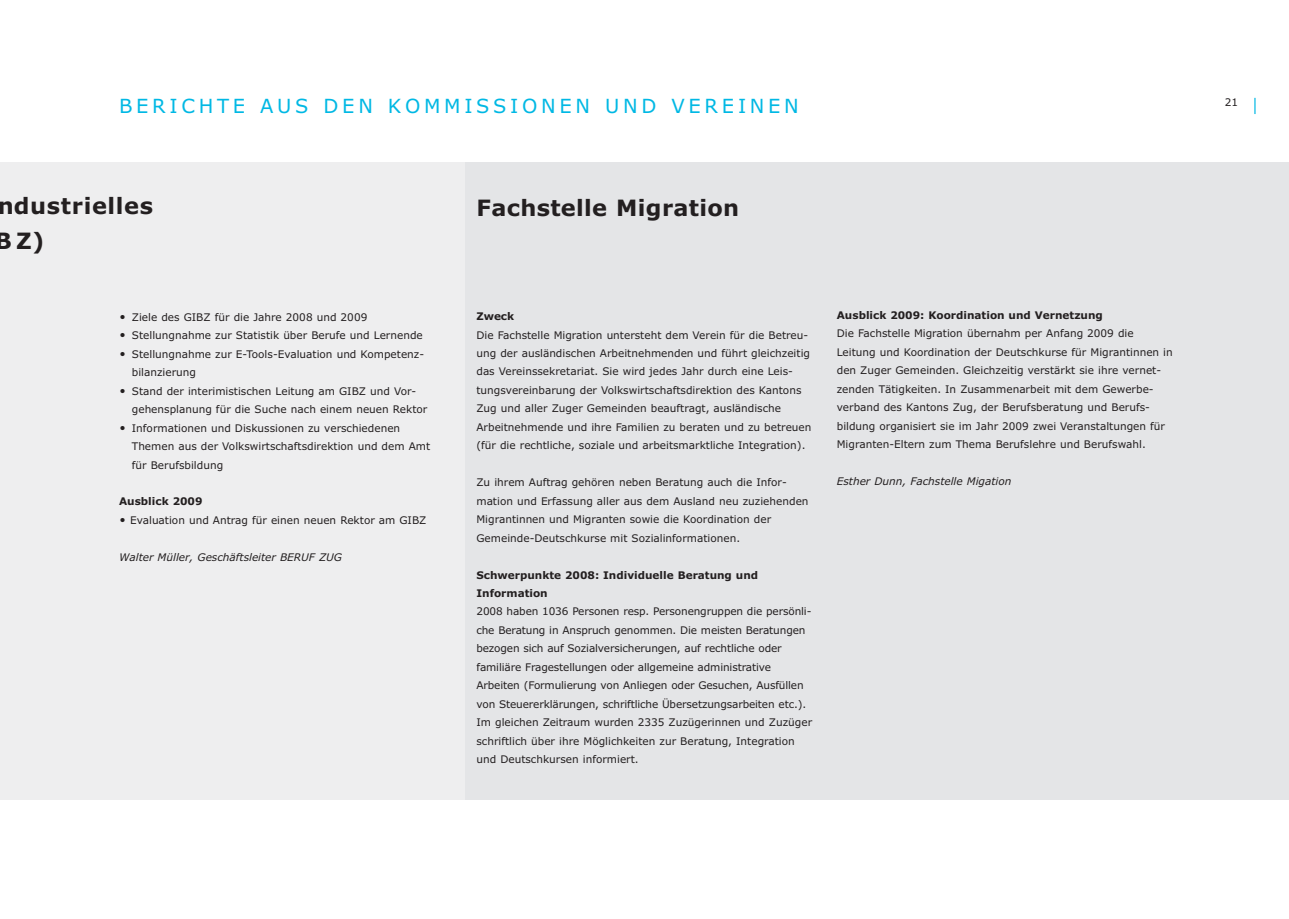
<style>
.page{position:relative;width:1289px;height:919px;background:#fff}
.page>*{position:absolute;margin:0;border:0;box-sizing:border-box;transform-origin:0 0}
.t1{font:700 22.5px/34.5px "Verdana";letter-spacing:.015em;color:#231f20}
.t2{font:19.5px "Verdana";letter-spacing:.19em;color:#00b8e4}
.t3{font:10.5px/18.5px "Verdana";color:#231f20}
.t4{font:700 10.5px/18.5px "Verdana";color:#231f20}
.t5{font:italic 10.5px "Verdana";color:#231f20}
</style>
<div class="page">
<div style="left:455px;top:163px;width:833px;height:636px;background:#e4e5e7"></div>
<div style="left:0;top:163px;width:464px;height:636px;background:#eeeeef"></div>
<svg style="left:1254px;top:98px;width:1px;height:16px"></svg>
<h2 class="t2" style="left:119px;top:95px;width:681px">BERICHTE AUS DEN KOMMISSIONEN UND VEREINEN</h2>
<h1 class="t1" style="left:-6px;top:189px;width:160px">ndustrielles<br>BZ)</h1>
<p class="t3" style="left:132px;top:308px;width:300px">Ziele des GIBZ für die Jahre 2008 und 2009<br>Stellungnahme zur Statistik über Berufe und Lernende Stellungnahme zur E-Tools-Evaluation und Kompetenz&shy;bilanzierung<br>Stand der interimistischen Leitung am GIBZ und Vor&shy;gehensplanung für die Suche nach einem neuen Rektor Informationen und Diskussionen zu verschiedenen Themen aus der Volkswirtschaftsdirektion und dem Amt für Berufsbildung</p>
<p class="t4" style="left:119px;top:492px;width:85px">Ausblick 2009</p>
<p class="t3" style="left:130px;top:511px;width:298px">Evaluation und Antrag für einen neuen Rektor am GIBZ</p>
<p class="t5" style="left:119px;top:551px;width:224px">Walter Müller, Geschäftsleiter BERUF ZUG</p>
<h1 class="t1" style="left:476px;top:191px;width:264px">Fachstelle Migration</h1>
<p class="t4" style="left:476px;top:307px;width:39px">Zweck</p>
<p class="t3" style="left:476px;top:325px;width:336px">Die Fachstelle Migration untersteht dem Verein für die Betreu&shy;ung der ausländischen Arbeitnehmenden und führt gleichzeitig das Vereinssekretariat. Sie wird jedes Jahr durch eine Leis&shy;tungsvereinbarung der Volkswirtschaftsdirektion des Kantons Zug und aller Zuger Gemeinden beauftragt, ausländische Arbeitnehmende und ihre Familien zu beraten und zu betreuen (für die rechtliche, soziale und arbeitsmarktliche Integration).</p>
<p class="t3" style="left:476px;top:473px;width:333px">Zu ihrem Auftrag gehören neben Beratung auch die Infor&shy;mation und Erfassung aller aus dem Ausland neu zuziehenden Migrantinnen und Migranten sowie die Koordination der Gemeinde-Deutschkurse mit Sozialinformationen.</p>
<p class="t4" style="left:476px;top:565px;width:283px">Schwerpunkte 2008: Individuelle Beratung und<br>Information</p>
<p class="t3" style="left:476px;top:602px;width:337px">2008 haben 1036 Personen resp. Personengruppen die persönli&shy;che Beratung in Anspruch genommen. Die meisten Beratungen bezogen sich auf Sozialversicherungen, auf rechtliche oder familiäre Fragestellungen oder allgemeine administrative Arbeiten (Formulierung von Anliegen oder Gesuchen, Ausfüllen von Steuererklärungen, schriftliche Übersetzungsarbeiten etc.).<br>Im gleichen Zeitraum wurden 2335 Zuzügerinnen und Zuzüger schriftlich über ihre Möglichkeiten zur Beratung, Integration und Deutschkursen informiert.</p>
<p class="t4" style="left:836px;top:306px;width:268px">Ausblick 2009: Koordination und Vernetzung</p>
<p class="t3" style="left:836px;top:324px;width:337px">Die Fachstelle Migration übernahm per Anfang 2009 die Leitung und Koordination der Deutschkurse für Migrantinnen in den Zuger Gemeinden. Gleichzeitig verstärkt sie ihre vernet&shy;zenden Tätigkeiten. In Zusammenarbeit mit dem Gewerbe&shy;verband des Kantons Zug, der Berufsberatung und Berufs&shy;bildung organisiert sie im Jahr 2009 zwei Veranstaltungen für Migranten-Eltern zum Thema Berufslehre und Berufswahl.</p>
<p class="t5" style="left:836px;top:475px;width:176px">Esther Dunn, Fachstelle Migation</p>
<p class="t3" style="left:1224px;top:93px;width:15px">21</p>
</div>
